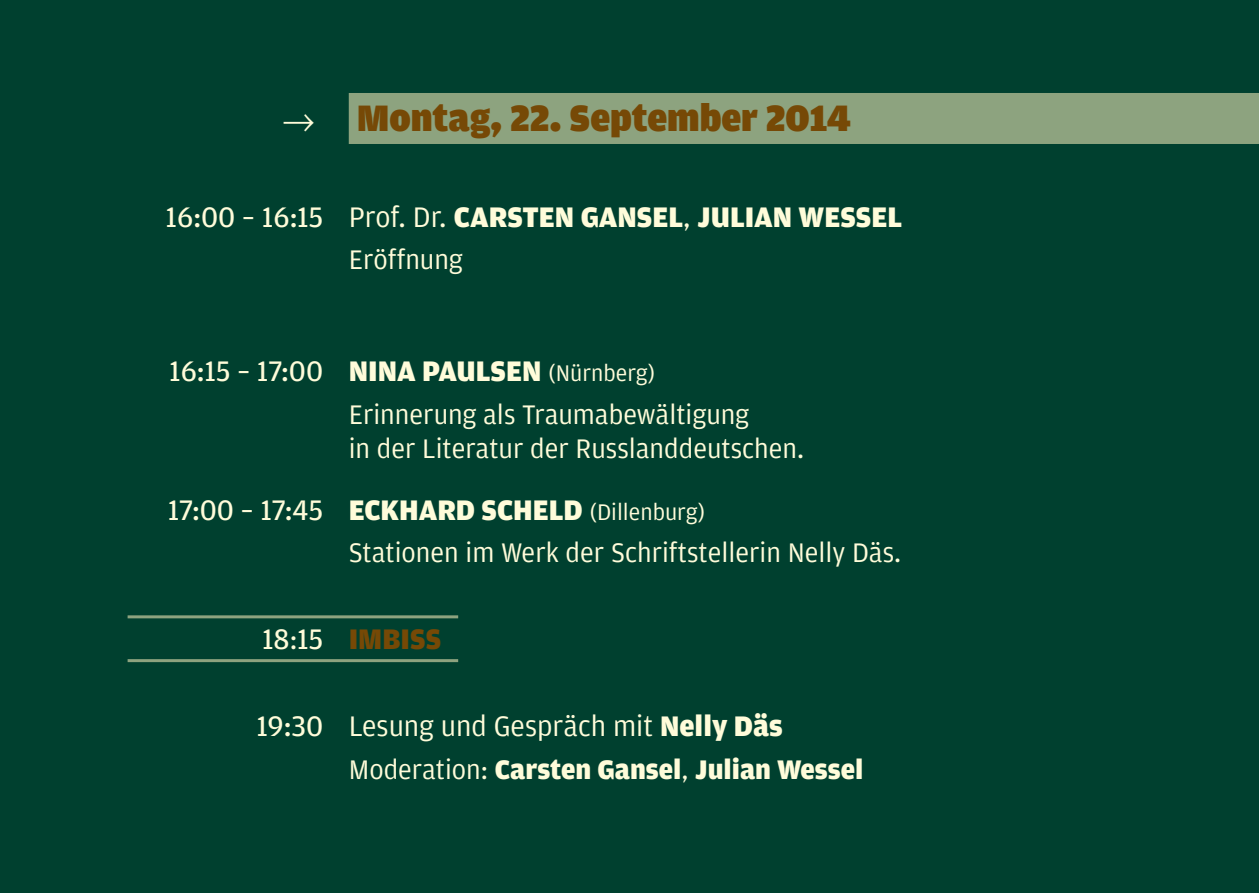
<style>
.page{position:relative;width:1259px;height:893px;background:#00402f}
.page>*{position:absolute;margin:0;border:0;box-sizing:border-box;transform-origin:0 0}
.t1{font:900 39px "Amplitude";color:#764906}
.t2{font:900 30px "Amplitude";color:#fffcda}
.t3{font:30px "Amplitude";color:#fffcda}
.t4{font:30px "Amplitude";color:#fffcda}
.t5{font:900 30px "Amplitude";color:#764906}
.t6{font:28.5px/34.2px "Amplitude";color:#fffcda}
.t7{font:900 28.5px "Amplitude";color:#fffcda}
.s1{color:#fffcda}
.s2{font-weight:400}
.s3{font-weight:900}
.s4{font-size:24px}
.s5{font-weight:400;font-size:24px}
.s6{font-weight:400;color:#fffcda}
.s7{font-style:inherit}
</style>
<div class="page">
<div style="left:349px;top:93px;width:910px;height:51px;background:#8da37f"></div>
<hr style="left:128px;top:659px;width:330px;height:3px;background:#8da37f">
<hr style="left:128px;top:615px;width:330px;height:3px;background:#8da37f">
<h1 class="t1" style="left:282px;top:96px;width:570px"><span class="s1">→</span> Montag, 22. September 2014</h1>
<p class="t2" style="left:165px;top:200px;width:738px"><span class="s2">16:00 – 16:15</span> <span class="s2">Prof. Dr.</span> CARSTEN GANSEL<span class="s2">,</span> JULIAN WESSEL</p>
<p class="t6" style="left:349px;top:243px;width:115px">Eröffnung</p>
<p class="t4" style="left:169px;top:355px;width:487px">16:15 – 17:00 <span class="s3">NINA PAULSEN</span> <span class="s4">(Nürnberg)</span></p>
<p class="t6" style="left:349px;top:398px;width:457px">Erinnerung als Traumabewältigung<br>in der Literatur der Russlanddeutschen.</p>
<p class="t2" style="left:168px;top:493px;width:539px"><span class="s2">17:00 – 17:45</span> ECKHARD SCHELD <span class="s5">(Dillenburg)</span></p>
<p class="t6" style="left:349px;top:536px;width:554px">Stationen im Werk der Schriftstellerin Nelly Däs.</p>
<p class="t5" style="left:262px;top:623px;width:181px"><span class="s6">18</span><span class="s6">:</span><span class="s6">15</span> IMBISS</p>
<p class="t3" style="left:256px;top:710px;width:528px"><span class="s7">19:30</span> Lesung und Gespräch mit <span class="s3">Nelly Däs</span></p>
<p class="t7" style="left:349px;top:754px;width:516px"><span class="s2">Moderation:</span> Carsten Gansel<span class="s2">,</span> Julian Wessel</p>
</div>
